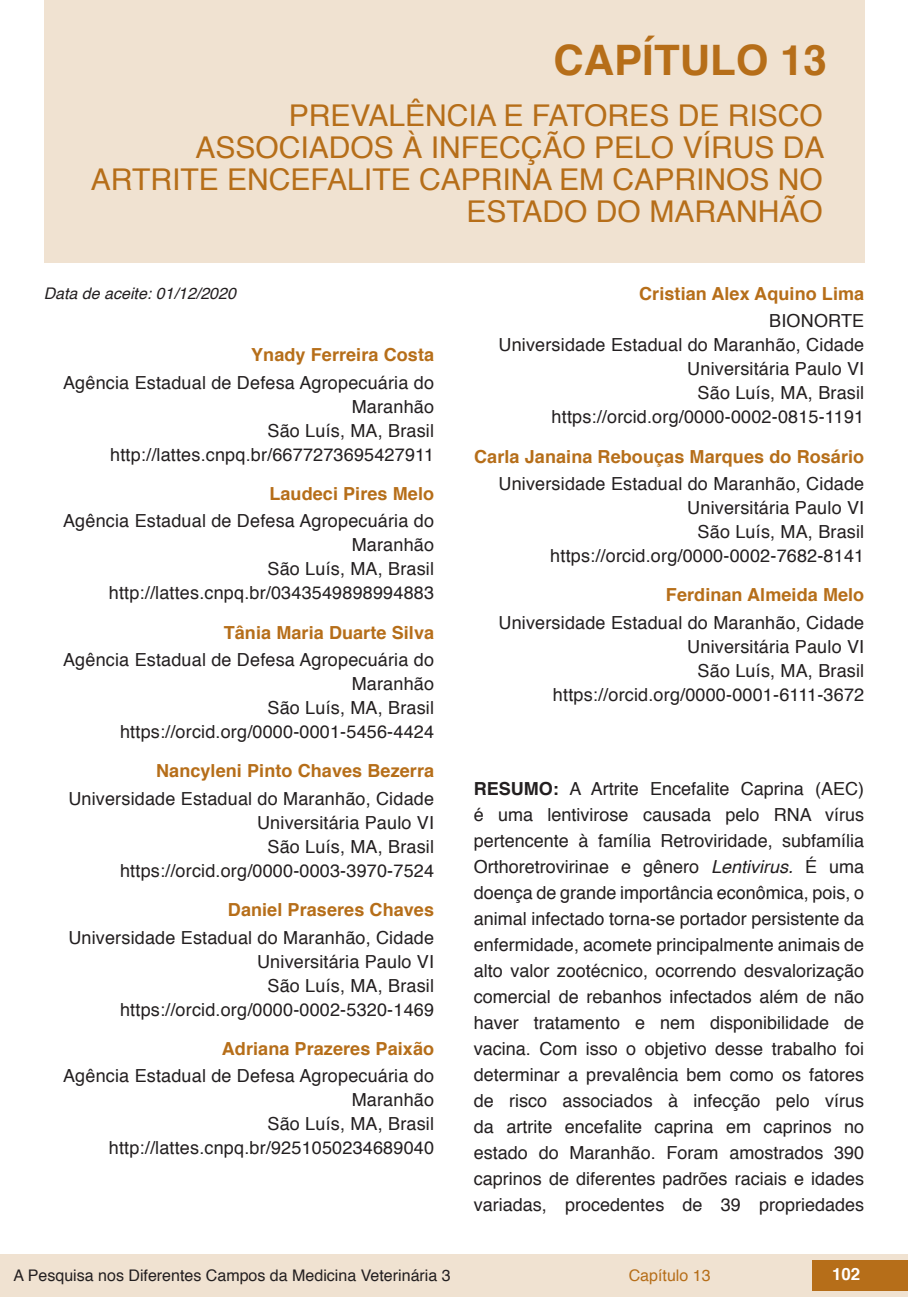
<style>
.page{position:relative;width:908px;height:1304px;background:#fff}
.page>*{position:absolute;margin:0;border:0;box-sizing:border-box;transform-origin:0 0}
.capítulos{font:700 42px "Helvetica";color:#b66e19}
.nome_artigos{font:30px/32px "Helvetica";color:#b66e19;text-align:right}
.info_autores{font:18px/24px "Helvetica";letter-spacing:.01em;color:#231f20;text-align:right}
.Resumos_e_PC_TXT{font:18px/26px "Helvetica";color:#231f20;text-align:justify}
.nome_autores{font:700 18px "Helvetica";letter-spacing:.005em;color:#b66e19}
.t1{font:700 16.8px "Helvetica";color:#fff}
.t2{font:16px "Helvetica";color:#231f20}
.t3{font:italic 16px "Helvetica";color:#231f20}
.t4{font:16px "Helvetica";color:#b66e19}
.s1{font-weight:700}
.s2{font-style:italic}
</style>
<div class="page">
<div style="left:0;top:1254px;width:906px;height:43px;background:#f0e2d1"></div>
<div style="left:812px;top:1261px;width:95px;height:30px;background:#b66e19"></div>
<div style="left:44px;top:0;width:819px;height:263px;background:#f0e2d1"></div>
<p class="capítulos" style="left:553px;top:26px;width:275px">CAPÍTULO 13</p>
<p class="nome_artigos" style="left:91px;top:101px;width:734px">PREVALÊNCIA E FATORES DE RISCO<br>ASSOCIADOS À INFECÇÃO PELO VÍRUS DA<br>ARTRITE ENCEFALITE CAPRINA EM CAPRINOS NO<br>ESTADO DO MARANHÃO</p>
<p class="t3" style="left:44px;top:280px;width:194px">Data de aceite: 01/12/2020</p>
<p class="nome_autores" style="left:251px;top:341px;width:184px">Ynady Ferreira Costa</p>
<p class="info_autores" style="left:63px;top:371px;width:372px">Agência Estadual de Defesa Agropecuária do<br>Maranhão</p>
<p class="info_autores" style="left:267px;top:419px;width:168px">São Luís, MA, Brasil</p>
<p class="info_autores" style="left:110px;top:443px;width:325px">http://lattes.cnpq.br/6677273695427911</p>
<p class="nome_autores" style="left:269px;top:479px;width:166px">Laudeci Pires Melo</p>
<p class="info_autores" style="left:63px;top:510px;width:372px">Agência Estadual de Defesa Agropecuária do<br>Maranhão</p>
<p class="info_autores" style="left:267px;top:558px;width:168px">São Luís, MA, Brasil</p>
<p class="info_autores" style="left:109px;top:582px;width:326px">http://lattes.cnpq.br/0343549898994883</p>
<p class="nome_autores" style="left:224px;top:618px;width:212px">Tânia Maria Duarte Silva</p>
<p class="info_autores" style="left:63px;top:648px;width:372px">Agência Estadual de Defesa Agropecuária do<br>Maranhão</p>
<p class="info_autores" style="left:267px;top:696px;width:168px">São Luís, MA, Brasil</p>
<p class="info_autores" style="left:120px;top:720px;width:315px">https://orcid.org/0000-0001-5456-4424</p>
<p class="nome_autores" style="left:156px;top:757px;width:279px">Nancyleni Pinto Chaves Bezerra</p>
<p class="info_autores" style="left:68px;top:787px;width:367px">Universidade Estadual do Maranhão, Cidade<br>Universitária Paulo VI</p>
<p class="info_autores" style="left:267px;top:835px;width:168px">São Luís, MA, Brasil</p>
<p class="info_autores" style="left:120px;top:859px;width:315px">https://orcid.org/0000-0003-3970-7524</p>
<p class="nome_autores" style="left:228px;top:895px;width:207px">Daniel Praseres Chaves</p>
<p class="info_autores" style="left:68px;top:926px;width:367px">Universidade Estadual do Maranhão, Cidade<br>Universitária Paulo VI</p>
<p class="info_autores" style="left:267px;top:974px;width:168px">São Luís, MA, Brasil</p>
<p class="info_autores" style="left:120px;top:998px;width:315px">https://orcid.org/0000-0002-5320-1469</p>
<p class="nome_autores" style="left:222px;top:1034px;width:214px">Adriana Prazeres Paixão</p>
<p class="info_autores" style="left:63px;top:1064px;width:372px">Agência Estadual de Defesa Agropecuária do<br>Maranhão</p>
<p class="info_autores" style="left:267px;top:1112px;width:168px">São Luís, MA, Brasil</p>
<p class="info_autores" style="left:109px;top:1136px;width:326px">http://lattes.cnpq.br/9251050234689040</p>
<p class="nome_autores" style="left:639px;top:279px;width:226px">Cristian Alex Aquino Lima</p>
<p class="info_autores" style="left:768px;top:310px;width:96px">BIONORTE</p>
<p class="info_autores" style="left:498px;top:334px;width:367px">Universidade Estadual do Maranhão, Cidade<br>Universitária Paulo VI</p>
<p class="info_autores" style="left:697px;top:382px;width:168px">São Luís, MA, Brasil</p>
<p class="info_autores" style="left:551px;top:406px;width:314px">https://orcid.org/0000-0002-0815-1191</p>
<p class="nome_autores" style="left:474px;top:442px;width:391px">Carla Janaina Rebouças Marques do Rosário</p>
<p class="info_autores" style="left:498px;top:472px;width:367px">Universidade Estadual do Maranhão, Cidade<br>Universitária Paulo VI</p>
<p class="info_autores" style="left:697px;top:520px;width:168px">São Luís, MA, Brasil</p>
<p class="info_autores" style="left:550px;top:544px;width:315px">https://orcid.org/0000-0002-7682-8141</p>
<p class="nome_autores" style="left:665px;top:581px;width:200px">Ferdinan Almeida Melo</p>
<p class="info_autores" style="left:498px;top:611px;width:367px">Universidade Estadual do Maranhão, Cidade<br>Universitária Paulo VI</p>
<p class="info_autores" style="left:697px;top:659px;width:168px">São Luís, MA, Brasil</p>
<p class="info_autores" style="left:552px;top:683px;width:313px">https://orcid.org/0000-0001-6111-3672</p>
<p class="Resumos_e_PC_TXT" style="left:473px;top:776px;width:392px"><span class="s1">RESUMO:</span> A Artrite Encefalite Caprina (AEC) é uma lentivirose causada pelo RNA vírus pertencente à família Retroviridade, subfamília Orthoretrovirinae e gênero <span class="s2">Lentivirus.</span> É uma doença de grande importância econômica, pois, o animal infectado torna-se portador persistente da enfermidade, acomete principalmente animais de alto valor zootécnico, ocorrendo desvalorização comercial de rebanhos infectados além de não haver tratamento e nem disponibilidade de vacina. Com isso o objetivo desse trabalho foi determinar a prevalência bem como os fatores de risco associados à infecção pelo vírus da artrite encefalite caprina em caprinos no estado do Maranhão. Foram amostrados 390 caprinos de diferentes padrões raciais e idades variadas, procedentes de 39 propriedades</p>
<p class="t2" style="left:14px;top:1263px;width:438px">A Pesquisa nos Diferentes Campos da Medicina Veterinária 3</p>
<p class="t4" style="left:628px;top:1263px;width:83px">Capítulo 13</p>
<p class="t1" style="left:831px;top:1261px;width:30px">102</p>
</div>
